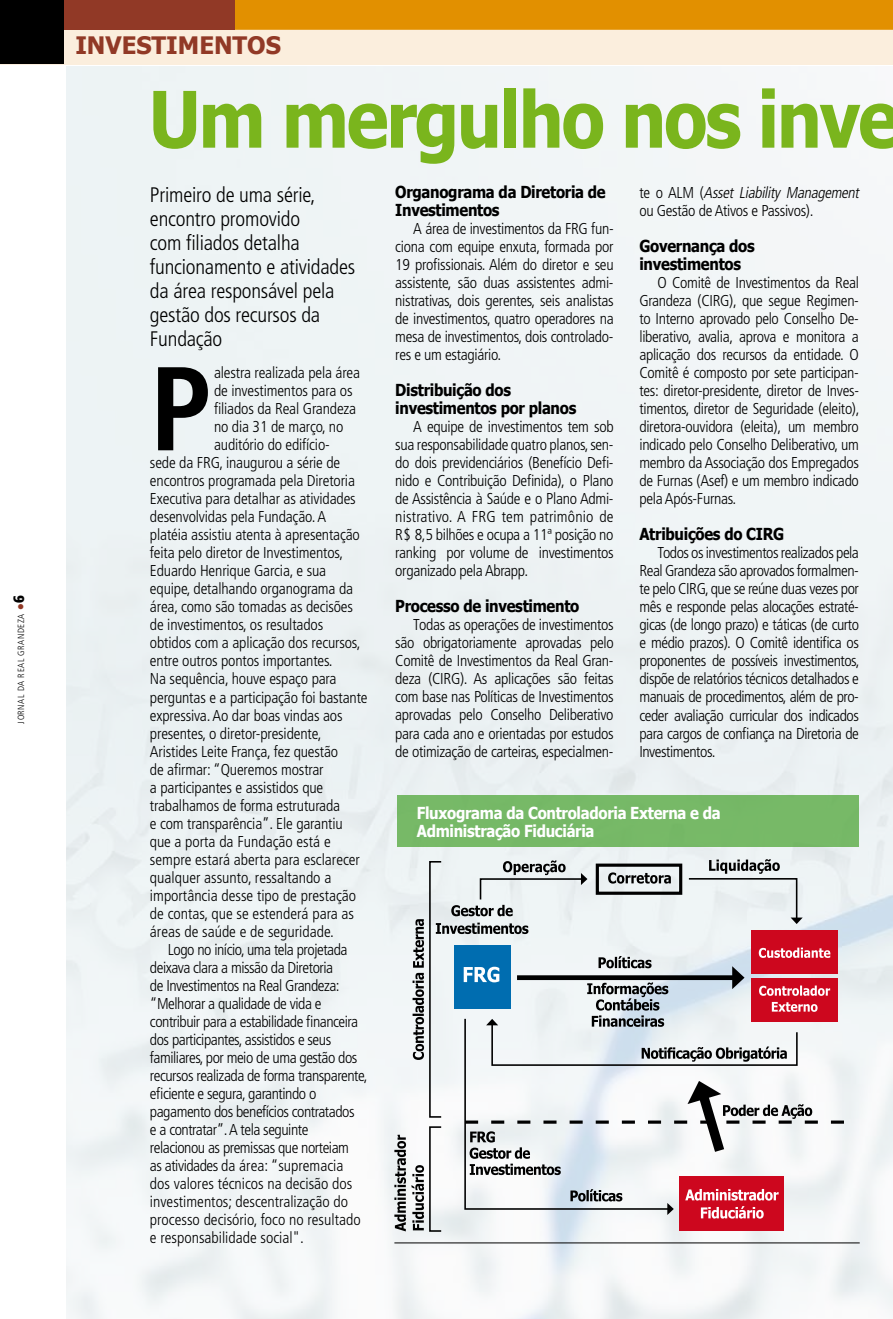
<style>
.page{position:relative;width:893px;height:1319px;background:#fff}
.page>*{position:absolute;margin:0;border:0;box-sizing:border-box;transform-origin:0 0}
.t1{font:700 condensed 118.95px "Frutiger";color:#000}
.t2{font:700 78px "Tahoma";letter-spacing:-.03em;color:#7ab51d;scale:.9 1}
.t3{font:700 24px "Tahoma";color:#913926}
.t4{font:300 condensed 21px/24px "Frutiger";letter-spacing:-.01em;color:#000}
.t5{font:700 16.5px/18px "Tahoma";letter-spacing:-.02em;color:#000;scale:.9 1}
.t6{font:700 16.5px/18px "Tahoma";letter-spacing:-.02em;color:#fff;scale:.9 1}
.t7{font:300 condensed 15.75px/18px "Frutiger";letter-spacing:-.02em;color:#000;text-align:justify}
.t8{font:300 condensed 15.75px "Frutiger";color:#000}
.t9{font:300 condensed 9px "Frutiger";letter-spacing:.06em;color:#000}
.s1{color:#913926}
.s2{font-weight:900;font-size:15px}
.s3{font-style:italic}
</style>
<div class="page">
<svg style="left:64px;top:0;width:829px;height:30px;background:#d17e09"></svg>
<img style="left:66px;top:66px;width:827px;height:1252px">
<div style="left:0;top:30px;width:893px;height:35px;background:#fbeedd"></div>
<div style="left:0;top:0;width:64px;height:64px;background:#000"></div>
<div style="left:454px;top:945px;width:56px;height:63px;background:#006db0"></div>
<div style="left:596px;top:863px;width:86px;height:31px;border:3px solid #000"></div>
<div style="left:751px;top:930px;width:86px;height:43px;background:#cd071e"></div>
<div style="left:680px;top:1176px;width:104px;height:54px;background:#cd071e"></div>
<svg style="left:436px;top:922px;width:92px;height:11px"></svg>
<svg style="left:451px;top:860px;width:136px;height:56px"></svg>
<svg style="left:687px;top:859px;width:116px;height:64px"></svg>
<svg style="left:608px;top:872px;width:63px;height:11px"></svg>
<div style="left:429px;top:1126px;width:13px;height:105px;border:2px solid #000"></div>
<div style="left:429px;top:860px;width:13px;height:257px;border:2px solid #000"></div>
<svg style="left:413px;top:919px;width:11px;height:140px"></svg>
<div style="left:397px;top:794px;width:461px;height:52px;background:#77b967"></div>
<hr style="left:394px;top:1242px;width:466px;height:1px;background:#000">
<svg style="left:394px;top:1134px;width:30px;height:97px"></svg>
<svg style="left:464px;top:947px;width:380px;height:271px"></svg>
<p class="t9" style="left:16px;top:723px;width:130px;rotate:-90deg">Jornal da Real Grandeza <span class="s1">●</span><span class="s2">6</span></p>
<h3 class="t3" style="left:75px;top:28px;width:207px">i nvestim entos</h3>
<h2 class="t2" style="left:149px;top:65px;width:836px">Um mergulho nos inve</h2>
<h3 class="t4" style="left:150px;top:183px;width:207px">Primeiro de uma série, encontro promovido<br>com filiados detalha funcionamento e atividades da área responsável pela gestão dos recursos da<br>Fundação</h3>
<h1 class="t1" style="left:150px;top:338px;width:63px">P</h1>
<p class="t7" style="left:214px;top:364px;width:148px">alestra realizada pela área</p>
<p class="t5" style="left:395px;top:182px;width:235px">Organograma da Diretoria de<br>Investimentos</p>
<p class="t7" style="left:395px;top:220px;width:220px;text-indent:18px">A área de investimentos da FRG fun&shy;ciona com equipe enxuta, formada por 19 profissionais. Além do diretor e seu assistente, são duas assistentes admi&shy;nistrativas, dois gerentes, seis analistas de investimentos, quatro operadores na mesa de investimentos, dois controlado&shy;res e um estagiário.</p>
<p class="t5" style="left:395px;top:380px;width:203px">Distribuição dos investimentos por planos</p>
<p class="t7" style="left:395px;top:418px;width:220px;text-indent:18px">A equipe de investimentos tem sob sua responsabilidade quatro planos, sen&shy;do dois previdenciários (Benefício Defi&shy;nido e Contribuição Definida), o Plano de Assistência à Saúde e o Plano Admi&shy;nistrativo. A FRG tem patrimônio de R$ 8,5 bilhões e ocupa a 11ª posição no ranking por volume de investimentos organizado pela Abrapp.</p>
<p class="t5" style="left:395px;top:596px;width:206px">Processo de investimento</p>
<p class="t7" style="left:395px;top:616px;width:220px;text-indent:18px">Todas as operações de investimentos são obrigatoriamente aprovadas pelo Comitê de Investimentos da Real Gran&shy;deza (CIRG). As aplicações são feitas com base nas Políticas de Investimentos aprovadas pelo Conselho Deliberativo para cada ano e orientadas por estudos de otimização de carteiras, especialmen-</p>
<p class="t7" style="left:639px;top:184px;width:224px">t e o AL M ( <span class="s3">Asset Liability Management </span>ou Gestão de Ativos e Passivos).</p>
<p class="t5" style="left:639px;top:236px;width:130px">Governança dos investimentos</p>
<p class="t7" style="left:639px;top:274px;width:222px;text-align:left;text-indent:18px">O Comitê de Investimentos da Real Grandeza (CIRG), que segue Regimen&shy;to Interno aprovado pelo Conselho De&shy;liberativo, avalia, aprova e monitora a aplicação dos recursos da entidade. O Comitê é composto por sete participan&shy;tes: diretor-presidente, diretor de Inves&shy;timentos, diretor de Seguridade (eleito), diretora-ouvidora (eleita), um membro indicado pelo Conselho Deliberativo, um membro da Associação dos Empregados de Furnas (Asef) e um membro indicado pela Após-Furnas.</p>
<p class="t5" style="left:639px;top:524px;width:162px">Atribuições do CIRG</p>
<p class="t7" style="left:639px;top:544px;width:222px;text-indent:18px">Todos os investimentos realizados pela Real Grandeza são aprovados formalmen&shy;te pelo CIRG, que se reúne duas vezes por mês e responde pelas alocações estraté&shy;gicas (de longo prazo) e táticas (de curto e médio prazos). O Comitê identifica os proponentes de possíveis investimentos, dispõe de relatórios técnicos detalhados e manuais de procedimentos, além de pro&shy;ceder avaliação curricular dos indicados para cargos de confiança na Diretoria de Investimentos.</p>
<p class="t7" style="left:214px;top:382px;width:140px">de investimentos para os</p>
<p class="t7" style="left:214px;top:400px;width:144px">filiados da Real Grandeza</p>
<p class="t7" style="left:214px;top:418px;width:131px">no dia 31 de março, no</p>
<p class="t7" style="left:214px;top:436px;width:117px">auditório do edifício-</p>
<p class="t7" style="left:150px;top:454px;width:192px">sede da FRG, inaugurou a série de</p>
<p class="t7" style="left:150px;top:472px;width:207px">encontros programada pela Diretoria</p>
<p class="t7" style="left:150px;top:490px;width:207px">Executiva para detalhar as atividades</p>
<p class="t7" style="left:150px;top:508px;width:177px">desenvolvidas pela Fundação. A</p>
<p class="t7" style="left:150px;top:526px;width:211px">platéia assistiu atenta à apresentação</p>
<p class="t7" style="left:150px;top:544px;width:195px">feita pelo diretor de Investimentos,</p>
<p class="t7" style="left:150px;top:562px;width:178px">Eduardo Henrique Garcia, e sua</p>
<p class="t7" style="left:150px;top:580px;width:205px">equipe, detalhando organograma da</p>
<p class="t7" style="left:150px;top:598px;width:205px">área, como são tomadas as decisões</p>
<p class="t7" style="left:150px;top:616px;width:175px">de investimentos, os resultados</p>
<p class="t7" style="left:150px;top:634px;width:212px">obtidos com a aplicação dos recursos,</p>
<p class="t7" style="left:150px;top:652px;width:184px">entre outros pontos importantes.</p>
<p class="t7" style="left:150px;top:670px;width:188px">Na sequência, houve espaço para</p>
<p class="t7" style="left:150px;top:688px;width:219px">perguntas e a participação foi bastante</p>
<p class="t7" style="left:150px;top:706px;width:194px">expressiva. Ao dar boas vindas aos</p>
<p class="t7" style="left:150px;top:724px;width:173px">presentes, o diretor-presidente,</p>
<p class="t7" style="left:150px;top:742px;width:190px">Aristides Leite França, fez questão</p>
<p class="t7" style="left:150px;top:760px;width:175px">de afirmar: “Queremos mostrar</p>
<p class="t7" style="left:150px;top:778px;width:175px">a participantes e assistidos que</p>
<p class="t7" style="left:150px;top:796px;width:192px">trabalhamos de forma estruturada</p>
<p class="t7" style="left:150px;top:814px;width:194px">e com transparência”. Ele garantiu</p>
<p class="t8" style="left:150px;top:832px;width:182px">que a porta da Fundação está e</p>
<p class="t8" style="left:150px;top:850px;width:211px">sempre estará aberta para esclarecer</p>
<p class="t8" style="left:150px;top:868px;width:183px">qualquer assunto, ressaltando a</p>
<p class="t8" style="left:150px;top:886px;width:208px">importância desse tipo de prestação</p>
<p class="t8" style="left:150px;top:904px;width:206px">de contas, que se estenderá para as</p>
<p class="t8" style="left:150px;top:922px;width:185px">áreas de saúde e de seguridade.</p>
<p class="t7" style="left:168px;top:940px;width:181px">Logo no início, uma tela projetada</p>
<p class="t7" style="left:150px;top:958px;width:185px">deixava clara a missão da Diretoria</p>
<p class="t7" style="left:150px;top:976px;width:191px">de Investimentos na Real Grandeza:</p>
<p class="t7" style="left:150px;top:994px;width:173px">“Melhorar a qualidade de vida e</p>
<p class="t7" style="left:150px;top:1012px;width:210px">contribuir para a estabilidade financeira</p>
<p class="t7" style="left:150px;top:1030px;width:183px">dos participantes, assistidos e seus</p>
<p class="t7" style="left:150px;top:1048px;width:209px">familiares, por meio de uma gestão dos</p>
<p class="t7" style="left:150px;top:1066px;width:219px">recursos realizada de forma transparente,</p>
<p class="t7" style="left:150px;top:1084px;width:168px">eficiente e segura, garantindo o</p>
<p class="t7" style="left:150px;top:1102px;width:206px">pagamento dos benefícios contratados</p>
<p class="t7" style="left:150px;top:1120px;width:160px">e a contratar”. A tela seguinte</p>
<p class="t7" style="left:150px;top:1138px;width:201px">relacionou as premissas que norteiam</p>
<p class="t8" style="left:150px;top:1156px;width:195px">as atividades da área: “supremacia</p>
<p class="t8" style="left:150px;top:1174px;width:204px">dos valores técnicos na decisão dos</p>
<p class="t8" style="left:150px;top:1192px;width:200px">investimentos; descentralização do</p>
<p class="t8" style="left:150px;top:1210px;width:212px">processo decisório, foco no resultado</p>
<p class="t8" style="left:150px;top:1228px;width:155px">e responsabilidade social".</p>
<p class="t6" style="left:417px;top:802px;width:339px">Fluxograma da Controladoria Externa e da<br>Administração Fiduciária</p>
</div>
